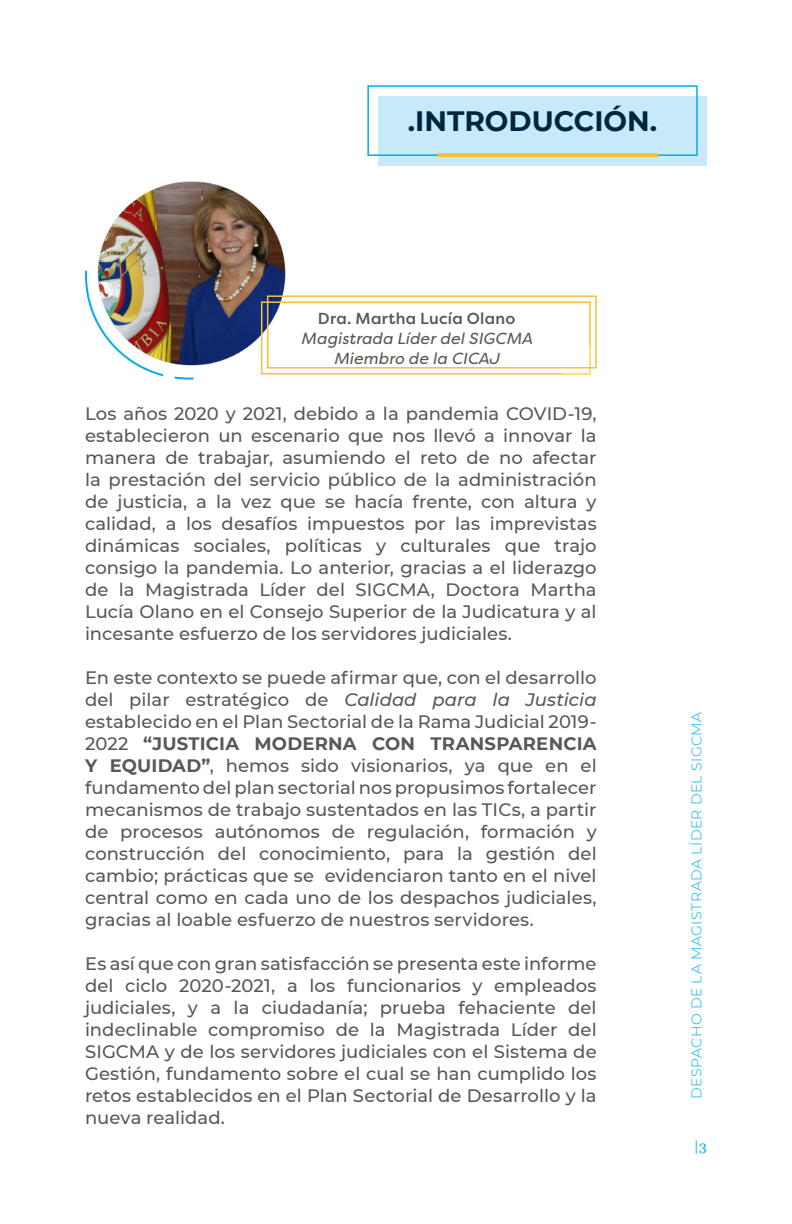
<style>
.page{position:relative;width:792px;height:1224px;background:#fff}
.page>*{position:absolute;margin:0;border:0;box-sizing:border-box;transform-origin:0 0}
.TITULOS{font:700 28px "Montserrat";color:#00263f}
.TEXTO_CORRIDO{font:500 18px/22px "Montserrat";letter-spacing:.005em;color:#57585a;text-align:justify}
.TEX_TITULOS{font:italic 16px "Filson Pro";letter-spacing:.01em;color:#57585a}
.TEX_TITULOS-2{font:500 16px "Filson Pro";letter-spacing:.015em;color:#57585a}
.t1{font:300 14px "Montserrat";letter-spacing:.035em;color:#00aeef}
.t2{font:14px "Georgia";color:#00aeef}
.s1{font-style:italic}
.s2{font-weight:700}
</style>
<div class="page">
<img style="left:98px;top:181px;width:188px;height:185px">
<div style="left:378px;top:96px;width:329px;height:69px;background:#c6eafa"></div>
<div style="left:367px;top:85px;width:331px;height:71px;border:2px solid #00aeef"></div>
<svg style="left:438px;top:153px;width:220px;height:4px"></svg>
<div style="left:261px;top:301px;width:330px;height:74px;border:2px solid #f7c041"></div>
<hr style="left:589px;top:345px;width:2px;height:30px;background:#f8e57a">
<img style="left:85px;top:269px;width:81px;height:108px">
<svg style="left:174px;top:376px;width:20px;height:4px"></svg>
<hr style="left:562px;top:373px;width:29px;height:2px;background:#f8e57a">
<div style="left:267px;top:295px;width:330px;height:74px;border:2px solid #f7c041"></div>
<p class="TITULOS" style="left:408px;top:101px;width:251px">.INTRODUCCIÓN.</p>
<p class="TEX_TITULOS-2" style="left:318px;top:307px;width:199px">Dra. Martha Lucía Olano</p>
<p class="TEX_TITULOS" style="left:301px;top:328px;width:233px">Magistrada Líder del SIGCMA</p>
<p class="TEX_TITULOS" style="left:334px;top:348px;width:167px">Miembro de la CICAJ</p>
<p class="TEXTO_CORRIDO" style="left:85px;top:402px;width:513px">Los años 2020 y 2021, debido a la pandemia COVID-19, establecieron un escenario que nos llevó a innovar la manera de trabajar, asumiendo el reto de no afectar la prestación del servicio público de la administración de justicia, a la vez que se hacía frente, con altura y calidad, a los desafíos impuestos por las imprevistas dinámicas sociales, políticas y culturales que trajo consigo la pandemia. Lo anterior, gracias a el liderazgo de la Magistrada Líder del SIGCMA, Doctora Martha Lucía Olano en el Consejo Superior de la Judicatura y al incesante esfuerzo de los servidores judiciales.</p>
<p class="TEXTO_CORRIDO" style="left:85px;top:666px;width:513px">En este contexto se puede afirmar que, con el desarrollo del pilar estratégico de <span class="s1">Calidad para la Justicia </span>establecido en el Plan Sectorial de la Rama Judicial 2019- 2022 <span class="s2">“JUSTICIA MODERNA CON TRANSPARENCIA Y EQUIDAD”</span>, hemos sido visionarios, ya que en el fundamento del plan sectorial nos propusimos fortalecer mecanismos de trabajo sustentados en las TICs, a partir de procesos autónomos de regulación, formación y construcción del conocimiento, para la gestión del cambio; prácticas que se evidenciaron tanto en el nivel central como en cada uno de los despachos judiciales, gracias al loable esfuerzo de nuestros servidores.</p>
<p class="TEXTO_CORRIDO" style="left:85px;top:952px;width:513px">Es así que con gran satisfacción se presenta este informe del ciclo 2020-2021, a los funcionarios y empleados judiciales, y a la ciudadanía; prueba fehaciente del indeclinable compromiso de la Magistrada Líder del SIGCMA y de los servidores judiciales con el Sistema de Gestión, fundamento sobre el cual se han cumplido los retos establecidos en el Plan Sectorial de Desarrollo y la nueva realidad.</p>
<p class="t1" style="left:687px;top:1099px;width:389px;rotate:-90deg">DESPACHO DE LA MAGISTRADA LÍDER DEL SIGCMA</p>
<p class="t2" style="left:694px;top:1136px;width:14px">|3</p>
</div>
